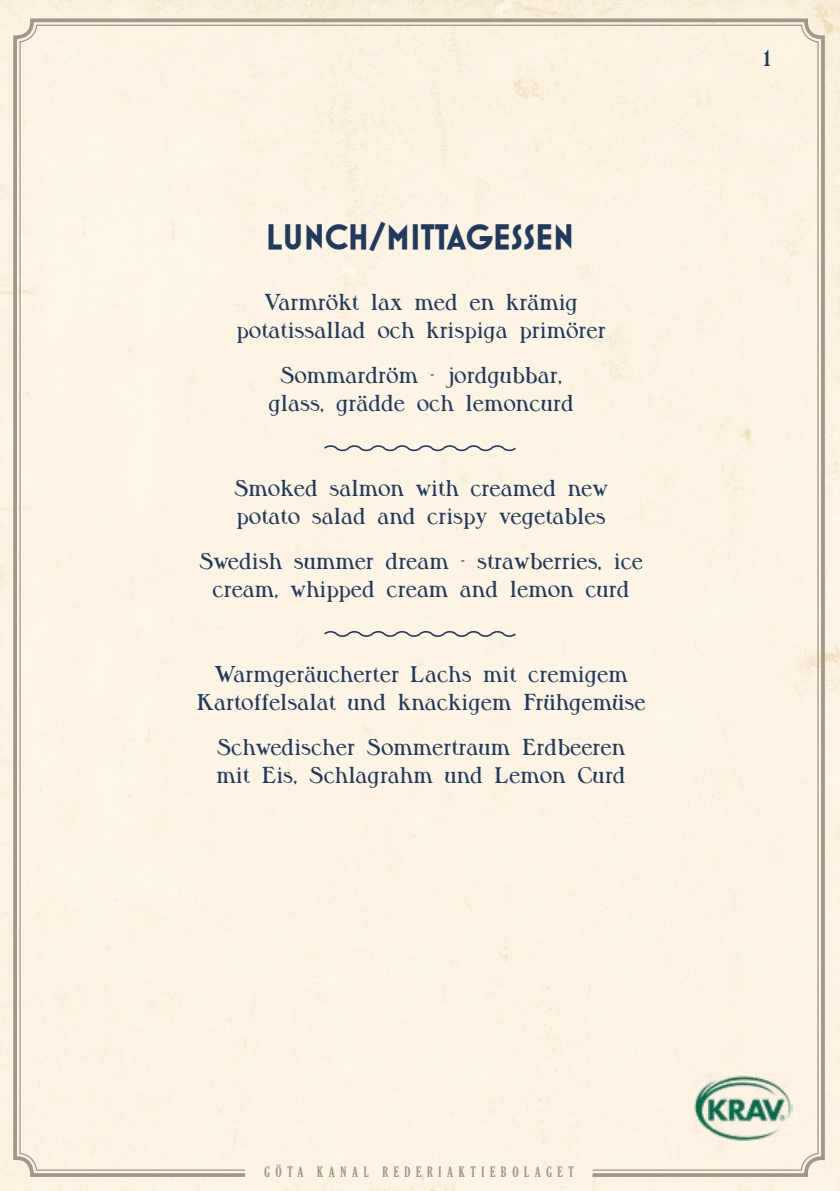
<style>
.page{position:relative;width:840px;height:1191px;background:#fff}
.page>*{position:absolute;margin:0;border:0;box-sizing:border-box;transform-origin:0 0}
.t1{font:700 36px "Mostra One";color:#203a5d}
.t2{font:600 24px/28px "Milton MN";color:#203a5d;text-align:center}
.t3{font:extra-condensed 14px "Gloucester";letter-spacing:.4em;color:#a19688}
</style>
<div class="page">
<img style="left:0;top:0;width:839px;height:1191px">
<div style="left:11px;top:17px;width:815px;height:1161px;background:#fcf4e4"></div>
<svg style="left:391px;top:194px;width:11px;height:5px"></svg>
<svg style="left:322px;top:443px;width:195px;height:10px;background:#d6d3cc"></svg>
<svg style="left:322px;top:629px;width:195px;height:10px;background:#d6d3cc"></svg>
<img style="left:693px;top:1073px;width:99px;height:68px">
<p class="t1" style="left:266px;top:217px;width:309px">LUNCH/MITTAGESSEN</p>
<p class="t2" style="left:236px;top:290px;width:370px">Varmrökt lax med en krämig potatissallad och krispiga primörer</p>
<p class="t2" style="left:268px;top:363px;width:306px">Sommardröm - jordgubbar, glass, grädde och lemoncurd</p>
<p class="t2" style="left:234px;top:475px;width:375px;text-align:left">Smoked salmon with creamed new potato salad and crispy vegetables</p>
<p class="t2" style="left:199px;top:548px;width:445px">Swedish summer dream - strawberries, ice cream, whipped cream and lemon curd</p>
<p class="t2" style="left:196px;top:661px;width:450px">Warmgeräucherter Lachs mit cremigem<br>Kartoffelsalat und knackigem Frühgemüse</p>
<p class="t2" style="left:216px;top:734px;width:410px;text-align:left">Schwedischer Sommertraum Erdbeeren mit Eis, Schlagrahm und Lemon Curd</p>
<p class="t2" style="left:762px;top:45px;width:10px">1</p>
<p class="t3" style="left:264px;top:1163px;width:311px">GÖTA KANAL REDERIAKTIEBOLAGET</p>
</div>
